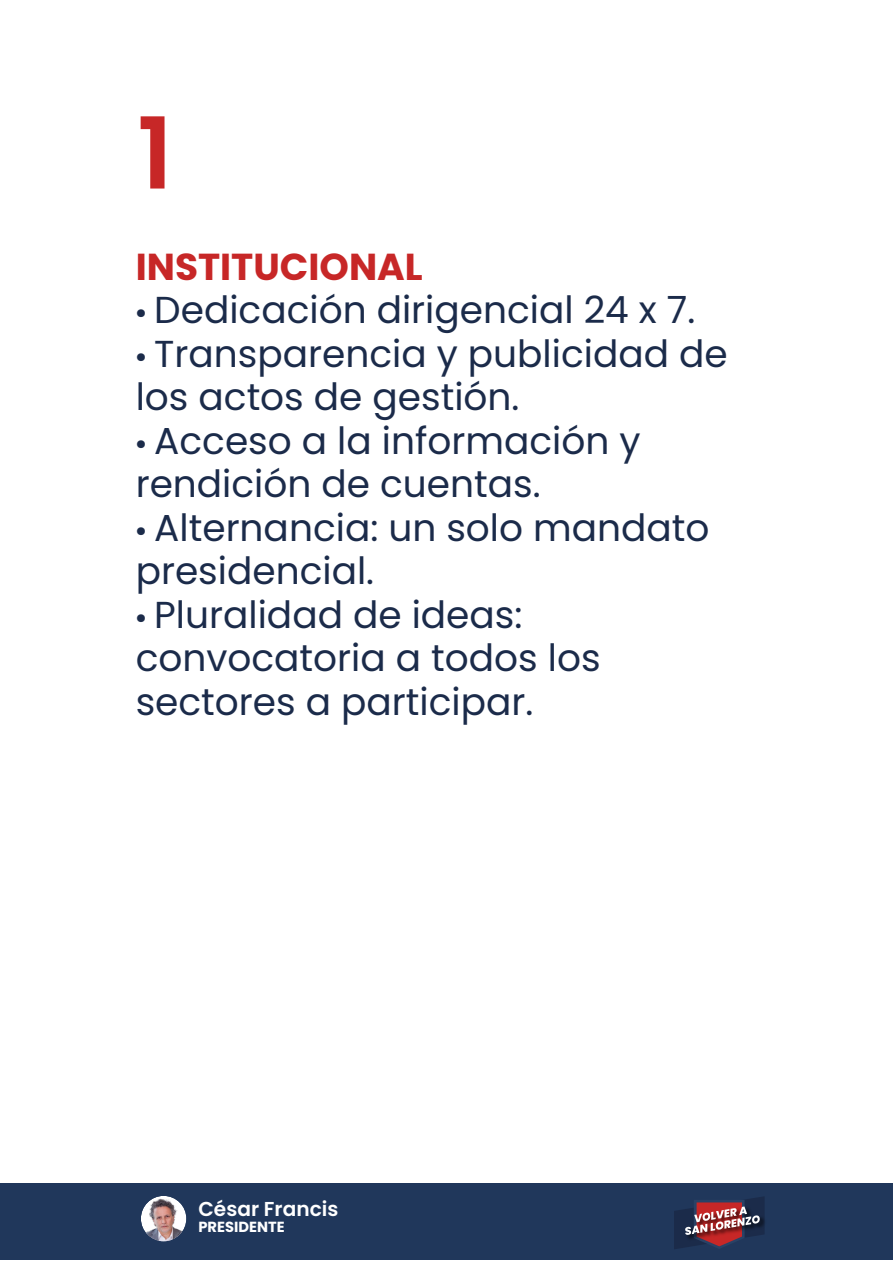
<style>
.page{position:relative;width:893px;height:1263px;background:#fff}
.page>*{position:absolute;margin:0;border:0;box-sizing:border-box;transform-origin:0 0}
.t1{font:600 99px "Poppins";color:#c72727}
.t2{font:37.5px/43.5px "Poppins";color:#1b2b4a}
.t3{font:700 37.5px "Poppins";color:#c72727}
.t4{font:600 20.1px "Poppins";color:#fff}
.t5{font:700 14.7px "Poppins";color:#fff}
.s1{font-family:"Myriad Pro"}
</style>
<div class="page">
<div style="left:0;top:1183px;width:893px;height:77px;background:#20375b"></div>
<svg style="left:674px;top:1197px;width:91px;height:52px"></svg>
<img style="left:141px;top:1198px;width:45px;height:43px">
<h1 class="t1" style="left:137px;top:96px;width:37px">1</h1>
<p class="t3" style="left:136px;top:245px;width:288px">INSTITUCIONAL</p>
<p class="t2" style="left:136px;top:289px;width:561px"><span class="s1">•</span> Dedicación dirigencial 24 x 7.</p>
<p class="t2" style="left:136px;top:332px;width:593px"><span class="s1">•</span> Transparencia y publicidad de los actos de gestión.</p>
<p class="t2" style="left:136px;top:419px;width:506px"><span class="s1">•</span> Acceso a la información y rendición de cuentas.</p>
<p class="t2" style="left:136px;top:506px;width:575px"><span class="s1">•</span> Alternancia: un solo mandato presidencial.</p>
<p class="t2" style="left:136px;top:593px;width:466px"><span class="s1">•</span> Pluralidad de ideas: convocatoria a todos los sectores a participar.</p>
<p class="t4" style="left:198px;top:1197px;width:141px">César Francis</p>
<p class="t5" style="left:198px;top:1218px;width:88px">PRESIDENTE</p>
</div>
